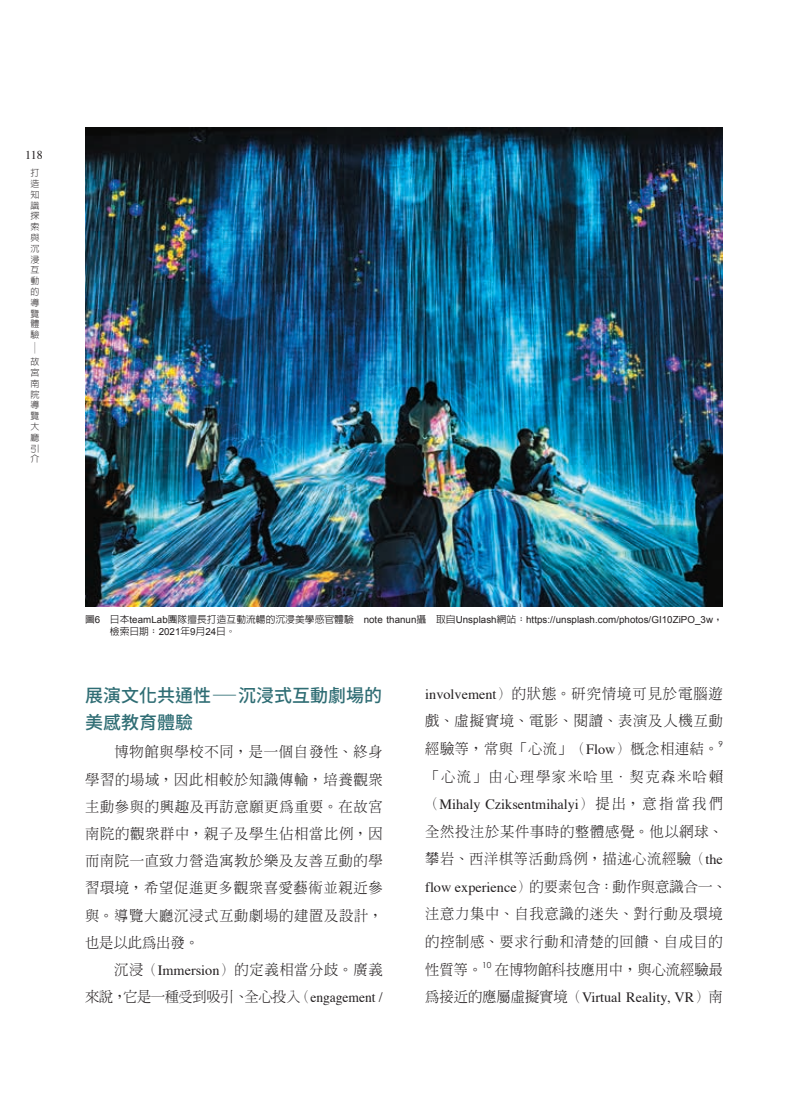
<style>
.page{position:relative;width:808px;height:1106px;background:#fff}
.page>*{position:absolute;margin:0;border:0;box-sizing:border-box;transform-origin:0 0}
.t1{font:500 18px/27.2px "Noto Sans CJ Ktc";color:#2f6d74}
.t2{font:300 14.25px/27.2px "AR Ming B5";letter-spacing:.05em;color:#231f20}
.t3{font:14.25px "Times";color:#231f20}
.t4{font:300 14.25px "AR Ming B5";letter-spacing:.11em;color:#231f20}
.t5{font:300 14.25px "AR Ming B5";color:#231f20}
.t6{font:12px "Times";color:#231f20}
.t7{font:9.75px "Arial";letter-spacing:.005em;color:#231f20}
.t8{font:500 9.75px "AR Hei B5";color:#231f20}
.t9{font:300 9px/10.8px "AR Hei B5";color:#231f20;text-align:justify}
.t10{font:300 9px "AR Hei B5";color:#231f20;scale:1.5 1}
.t11{font:8.25px "Century Gothic";color:#231f20}
.s1{font-family:"AR Hei B5";font-weight:500}
.s2{font-family:"Arial";font-weight:400}
.s3{font-family:"Times";font-weight:400}
.s4{font-family:"Adobe Song Std"}
.s5{font-family:"AR Ming B5";font-weight:300}
</style>
<div class="page">
<img style="left:85px;top:128px;width:638px;height:478px">
<p class="t6" style="left:25px;top:143px;width:19px">118</p>
<p class="t9" style="left:31px;top:167px;width:10px">打造知識探索與沉浸互動的導覽體驗</p>
<p class="t10" style="left:40px;top:341px;width:10px;rotate:90deg">—</p>
<p class="t9" style="left:31px;top:356px;width:10px">故宮南院導覽大廳引介</p>
<p class="t7" style="left:85px;top:613px;width:639px"><span class="s1">圖</span>6 <span class="s1">日本</span>teamLab<span class="s1">團隊擅長打造互動流暢的沉浸美學感官體驗　</span>note thanun<span class="s1">攝　取自</span>Unsplash<span class="s1">網站：</span>https://unsplash.com/photos/GI10ZiPO_3w<span class="s1">，</span></p>
<p class="t8" style="left:110px;top:626px;width:127px">檢索日期：<span class="s2">2021</span>年<span class="s2">9</span>月<span class="s2">24</span>日。</p>
<p class="t1" style="left:85px;top:682px;width:298px">展演文化共通性―沉浸式互動劇場的美感教育體驗</p>
<p class="t2" style="left:85px;top:738px;width:299px">　　博物館與學校不同，是一個自發性、終身學習的場域，因此相較於知識傳輸，培養觀眾主動參與的興趣及再訪意願更為重要。在故宮南院的觀眾群中，親子及學生佔相當比例，因而南院一直致力營造寓教於樂及友善互動的學習環境，希望促進更多觀眾喜愛藝術並親近參與。導覽大廳沉浸式互動劇場的建置及設計，也是以此為出發。<br>　　沉浸（<span class="s3">Immersion</span>）的定義相當分歧。廣義來說，它是一種受到吸引、全心投入（<span class="s3">engagement /</span></p>
<p class="t2" style="left:425px;top:679px;width:299px;line-height:27.6px;text-align:justify"><span class="s3">involvement</span>）的狀態。研究情境可見於電腦遊戲、虛擬實境、電影、閱讀、表演及人機互動經驗等，常與「心流」（<span class="s3">Flow</span>）概念相連結。</p>
<p class="t11" style="left:718px;top:739px;width:6px">9</p>
<p class="t4" style="left:425px;top:769px;width:299px">「心流」由心理學家米哈里<span class="s4">・</span>契克森米哈賴</p>
<p class="t3" style="left:425px;top:791px;width:299px"><span class="s5">（</span>Mihaly Cziksentmihalyi<span class="s5">）提出，意指當我們</span></p>
<p class="t2" style="left:425px;top:817px;width:303px;line-height:27.6px">全然投注於某件事時的整體感覺。他以網球、攀岩、西洋棋等活動為例，描述心流經驗（<span class="s3">the flow experience</span>）的要素包含：動作與意識合一、注意力集中、自我意識的迷失、對行動及環境的控制感、要求行動和清楚的回饋、自成目的性質等。</p>
<p class="t11" style="left:482px;top:959px;width:11px">10</p>
<p class="t5" style="left:495px;top:962px;width:229px">在博物館科技應用中，與心流經驗最</p>
<p class="t3" style="left:425px;top:984px;width:299px"><span class="s5">為接近的應屬虛擬實境（</span>Virtual Reality, VR<span class="s5">）南</span></p>
</div>
